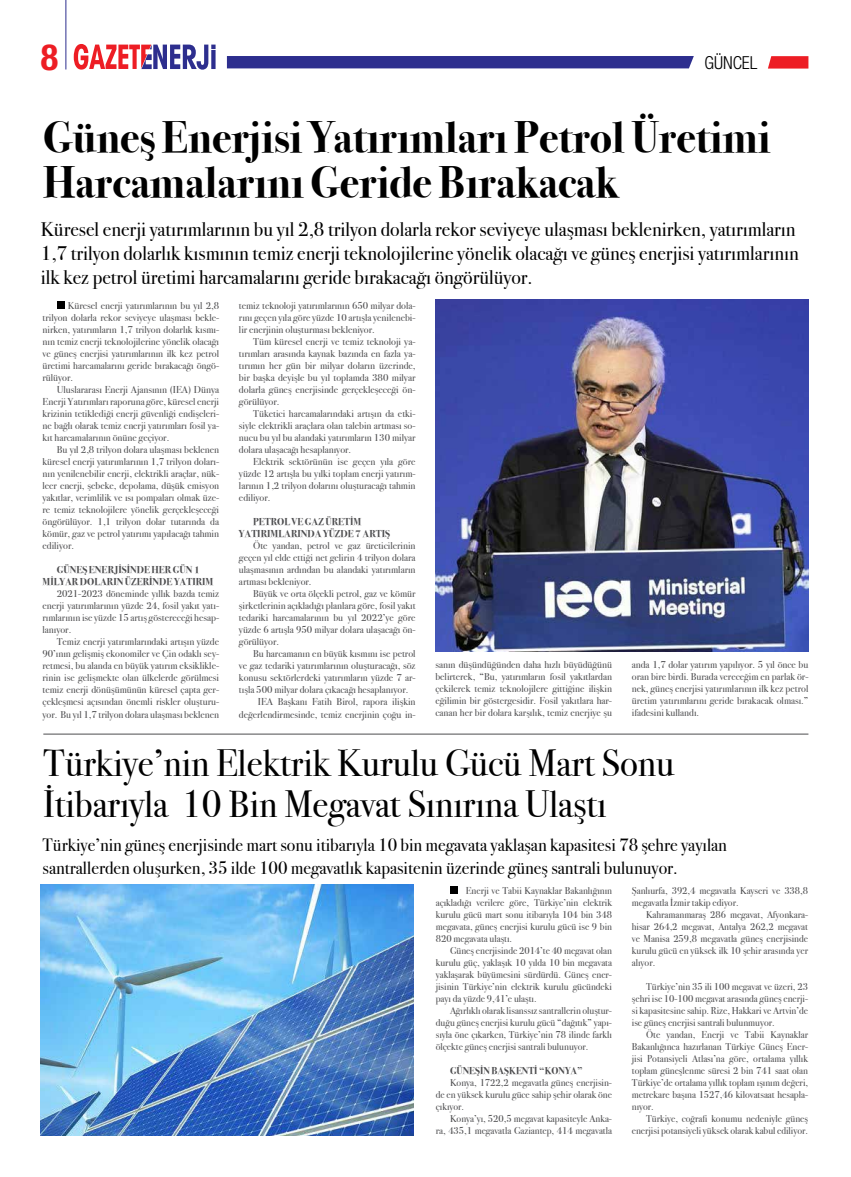
<style>
.page{position:relative;width:851px;height:1177px;background:#fff}
.page>*{position:absolute;margin:0;border:0;box-sizing:border-box;transform-origin:0 0}
.t1{font:700 44px/45px "Bodoni Svty Two ITCTT";color:#000}
.t2{font:38px/41px "Bodoni Svty Two ITCTT";color:#000}
.t3{font:700 condensed 36.2px "Helvetica Neue LT Pro";color:#ed1d24}
.t4{font:20px/24px "Bodoni Svty Two ITCTT";color:#000}
.t5{font:18px/23px "Bodoni Svty Two ITCTT";color:#000}
.t6{font:300 condensed 17.9px "Helvetica Neue LT Pro";color:#000}
.t7{font:10px/12px "Bodoni Svty Two ITCTT";color:#4d4d4f;text-align:justify}
.t8{font:700 10px/12px "Bodoni Svty Two ITCTT";color:#4d4d4f;text-align:center}
</style>
<div class="page">
<svg style="left:74px;top:44px;width:141px;height:26px"></svg>
<div style="left:227px;top:56px;width:466px;height:12px;background:#2d2e8e"></div>
<svg style="left:768px;top:56px;width:40px;height:13px"></svg>
<hr style="left:65px;top:0;width:1px;height:69px;background:#2d2e8e">
<hr style="left:43px;top:733px;width:765px;height:1px;background:#4d4d4f">
<div style="left:450px;top:886px;width:7px;height:8px;background:#000"></div>
<img style="left:41px;top:884px;width:373px;height:251px">
<div style="left:57px;top:301px;width:7px;height:8px;background:#000"></div>
<img style="left:435px;top:300px;width:373px;height:351px">
<h3 class="t3" style="left:41px;top:35px;width:19px">8</h3>
<h3 class="t6" style="left:704px;top:52px;width:55px">GÜNCEL</h3>
<h1 class="t1" style="left:43px;top:111px;width:728px">Güneş Enerjisi Yatırımları Petrol Üretimi<br>Harcamalarını Geride Bırakacak</h1>
<p class="t4" style="left:41px;top:215px;width:759px">Küresel enerji yatırımlarının bu yıl 2,8 trilyon dolarla rekor seviyeye ulaşması beklenirken, yatırımların<br>1,7 trilyon dolarlık kısmının temiz enerji teknolojilerine yönelik olacağı ve güneş enerjisi yatırımlarının ilk kez petrol üretimi harcamalarını geride bırakacağı öngörülüyor.</p>
<p class="t7" style="left:43px;top:299px;width:178px;text-indent:25px">Küresel enerji yatırımlarının bu yıl 2,8 trilyon dolarla rekor seviyeye ulaşması bekle&shy;nirken, yatırımların 1,7 trilyon dolarlık kısmı&shy;nın temiz enerji teknolojilerine yönelik olacağı ve güneş enerjisi yatırımlarının ilk kez petrol üretimi harcamalarını geride bırakacağı öngö&shy;rülüyor.</p>
<p class="t7" style="left:43px;top:383px;width:178px;text-indent:14px">Uluslararası Enerji Ajansının (IEA) Dünya Enerji Yatırımları raporuna göre, küresel enerji krizinin tetiklediği enerji güvenliği endişeleri&shy;ne bağlı olarak temiz enerji yatırımları fosil ya&shy;kıt harcamalarının önüne geçiyor.</p>
<p class="t7" style="left:43px;top:443px;width:178px;text-indent:14px">Bu yıl 2,8 trilyon dolara ulaşması beklenen küresel enerji yatırımlarının 1,7 trilyon doları&shy;nın yenilenebilir enerji, elektrikli araçlar, nük&shy;leer enerji, şebeke, depolama, düşük emisyon yakıtlar, verimlilik ve ısı pompaları olmak üze&shy;re temiz teknolojilere yönelik gerçekleşeceği öngörülüyor. 1,1 trilyon dolar tutarında da kömür, gaz ve petrol yatırımı yapılacağı tahmin ediliyor.</p>
<p class="t8" style="left:43px;top:563px;width:172px">GÜNEŞ ENERJISINDE HER GÜN 1<br>MILYAR DOLARIN ÜZERINDE YATIRIM</p>
<p class="t7" style="left:43px;top:587px;width:178px;text-indent:14px">2021-2023 döneminde yıllık bazda temiz enerji yatırımlarının yüzde 24, fosil yakıt yatı&shy;rımlarının ise yüzde 15 artış göstereceği hesap&shy;lanıyor.</p>
<p class="t7" style="left:43px;top:635px;width:178px;text-indent:14px">Temiz enerji yatırımlarındaki artışın yüzde 90’ının gelişmiş ekonomiler ve Çin odaklı sey&shy;retmesi, bu alanda en büyük yatırım eksiklikle&shy;rinin ise gelişmekte olan ülkelerde görülmesi temiz enerji dönüşümünün küresel çapta ger&shy;çekleşmesi açısından önemli riskler oluşturu&shy;yor. Bu yıl 1,7 trilyon dolara ulaşması beklenen</p>
<p class="t7" style="left:239px;top:299px;width:178px">temiz teknoloji yatırımlarının 650 milyar dola&shy;rını geçen yıla göre yüzde 10 artışla yenilenebi&shy;lir enerjinin oluşturması bekleniyor.</p>
<p class="t7" style="left:239px;top:335px;width:178px;text-indent:14px">Tüm küresel enerji ve temiz teknoloji ya&shy;tırımları arasında kaynak bazında en fazla ya&shy;tırımın her gün bir milyar doların üzerinde, bir başka deyişle bu yıl toplamda 380 milyar dolarla güneş enerjisinde gerçekleşeceği ön&shy;görülüyor.</p>
<p class="t7" style="left:239px;top:407px;width:178px;text-indent:14px">Tüketici harcamalarındaki artışın da etki&shy;siyle elektrikli araçlara olan talebin artması so&shy;nucu bu yıl bu alandaki yatırımların 130 milyar dolara ulaşacağı hesaplanıyor.</p>
<p class="t7" style="left:239px;top:455px;width:178px;text-indent:14px">Elektrik sektörünün ise geçen yıla göre yüzde 12 artışla bu yılki toplam enerji yatırım&shy;larının 1,2 trilyon dolarını oluşturacağı tahmin ediliyor.</p>
<p class="t8" style="left:239px;top:515px;width:153px;text-align:left;text-indent:14px">PETROL VE GAZ ÜRETIM<br>YATIRIMLARINDA YÜZDE 7 ARTIŞ</p>
<p class="t7" style="left:239px;top:539px;width:178px;text-indent:14px">Öte yandan, petrol ve gaz üreticilerinin geçen yıl elde ettiği net gelirin 4 trilyon dolara ulaşmasının ardından bu alandaki yatırımların artması bekleniyor.</p>
<p class="t7" style="left:239px;top:587px;width:178px;text-indent:14px">Büyük ve orta ölçekli petrol, gaz ve kömür şirketlerinin açıkladığı planlara göre, fosil yakıt tedariki harcamalarının bu yıl 2022’ye göre yüzde 6 artışla 950 milyar dolara ulaşacağı ön&shy;görülüyor.</p>
<p class="t7" style="left:253px;top:647px;width:164px">Bu harcamanın en büyük kısmını ise petrol</p>
<p class="t7" style="left:239px;top:659px;width:178px">ve gaz tedariki yatırımlarının oluşturacağı, söz</p>
<p class="t7" style="left:239px;top:671px;width:178px">konusu sektörlerdeki yatırımların yüzde 7 ar-</p>
<p class="t7" style="left:239px;top:683px;width:171px">tışla 500 milyar dolara çıkacağı hesaplanıyor.</p>
<p class="t7" style="left:258px;top:695px;width:159px">IEA Başkanı Fatih Birol, rapora ilişkin</p>
<p class="t7" style="left:239px;top:707px;width:178px">değerlendirmesinde, temiz enerjinin çoğu in-</p>
<p class="t7" style="left:435px;top:657px;width:178px">sanın düşündüğünden daha hızlı büyüdüğünü belirterek, “Bu, yatırımların fosil yakıtlardan çekilerek temiz teknolojilere gittiğine ilişkin eğilimin bir göstergesidir. Fosil yakıtlara har&shy;canan her bir dolara karşılık, temiz enerjiye şu</p>
<p class="t7" style="left:631px;top:657px;width:178px">anda 1,7 dolar yatırım yapılıyor. 5 yıl önce bu oran bire birdi. Burada vereceğim en parlak ör&shy;nek, güneş enerjisi yatırımlarının ilk kez petrol üretim yatırımlarını geride bırakacak olması.” ifadesini kullandı.</p>
<h2 class="t2" style="left:43px;top:738px;width:632px">Türkiye’nin Elektrik Kurulu Gücü Mart Sonu<br>İtibarıyla 10 Bin Megavat Sınırına Ulaştı</h2>
<h3 class="t5" style="left:43px;top:831px;width:685px">Türkiye’nin güneş enerjisinde mart sonu itibarıyla 10 bin megavata yaklaşan kapasitesi 78 şehre yayılan santrallerden oluşurken, 35 ilde 100 megavatlık kapasitenin üzerinde güneş santrali bulunuyor.</h3>
<p class="t7" style="left:436px;top:883px;width:178px;text-indent:30px">Enerji ve Tabii Kaynaklar Bakanlığının açıkladığı verilere göre, Türkiye’nin elektrik kurulu gücü mart sonu itibarıyla 104 bin 348 megavata, güneş enerjisi kurulu gücü ise 9 bin 820 megavata ulaştı.</p>
<p class="t7" style="left:436px;top:943px;width:178px;text-indent:14px">Güneş enerjisinde 2014’te 40 megavat olan kurulu güç, yaklaşık 10 yılda 10 bin megavata yaklaşarak büyümesini sürdürdü. Güneş ener&shy;jisinin Türkiye’nin elektrik kurulu gücündeki payı da yüzde 9,41’e ulaştı.</p>
<p class="t7" style="left:436px;top:1003px;width:178px;text-indent:14px">Ağırlıklı olarak lisanssız santrallerin oluştur&shy;duğu güneş enerjisi kurulu gücü “dağıtık” yapı&shy;sıyla öne çıkarken, Türkiye’nin 78 ilinde farklı ölçekte güneş enerjisi santrali bulunuyor.</p>
<p class="t8" style="left:450px;top:1064px;width:134px">GÜNEŞIN BAŞKENTI “KONYA”</p>
<p class="t7" style="left:436px;top:1075px;width:178px;text-indent:14px">Konya, 1722,2 megavatla güneş enerjisin&shy;de en yüksek kurulu güce sahip şehir olarak öne çıkıyor.</p>
<p class="t7" style="left:436px;top:1111px;width:178px;text-align:right">Konya’yı, 520,5 megavat kapasiteyle Anka-<br>ra, 435,1 megavatla Gaziantep, 414 megavatla</p>
<p class="t7" style="left:631px;top:883px;width:178px">Şanlıurfa, 392,4 megavatla Kayseri ve 338,8 megavatla İzmir takip ediyor.</p>
<p class="t7" style="left:631px;top:907px;width:178px;text-indent:14px">Kahramanmaraş 286 megavat, Afyonkara&shy;hisar 264,2 megavat, Antalya 262,2 megavat ve Manisa 259,8 megavatla güneş enerjisinde kurulu gücü en yüksek ilk 10 şehir arasında yer alıyor.</p>
<p class="t7" style="left:631px;top:979px;width:178px;text-indent:14px">Türkiye’nin 35 ili 100 megavat ve üzeri, 23 şehri ise 10-100 megavat arasında güneş enerji&shy;si kapasitesine sahip. Rize, Hakkari ve Artvin’de ise güneş enerjisi santrali bulunmuyor.</p>
<p class="t7" style="left:631px;top:1027px;width:178px;text-indent:14px">Öte yandan, Enerji ve Tabii Kaynaklar Bakanlığınca hazırlanan Türkiye Güneş Ener&shy;jisi Potansiyeli Atlası’na göre, ortalama yıllık toplam güneşlenme süresi 2 bin 741 saat olan Türkiye’de ortalama yıllık toplam ışınım değeri, metrekare başına 1527,46 kilovatsaat hesapla&shy;nıyor.</p>
<p class="t7" style="left:631px;top:1111px;width:178px;text-align:right">Türkiye, coğrafi konumu nedeniyle güneş enerjisi potansiyeli yüksek olarak kabul ediliyor.</p>
</div>
